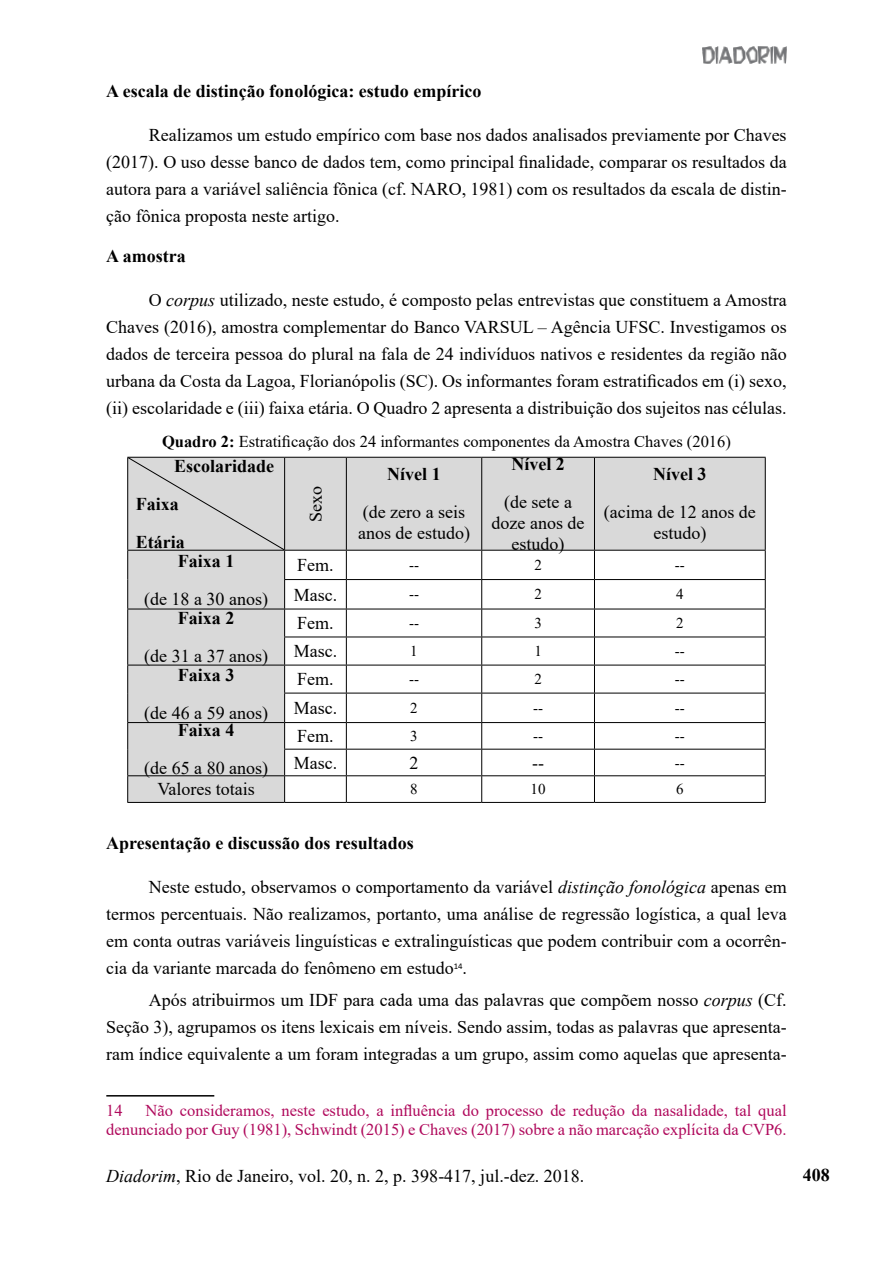
<style>
.page{position:relative;width:893px;height:1263px;background:#fff}
.page>*{position:absolute;margin:0;border:0;box-sizing:border-box;transform-origin:0 0}
.t1{font:18px/27px "Times New Roman";color:#000;text-align:justify}
.t2{font:700 18px/38px "Times New Roman";color:#000}
.t3{font:16.5px/19.8px "Times New Roman";color:#b0095c;text-align:right}
.t4{font:16.5px "Times New Roman";color:#000}
.t5{font:15px "Times New Roman";color:#000}
.s1{font-style:italic}
.s2{font-weight:700}
</style>
<div class="page">
<img style="left:702px;top:46px;width:85px;height:18px">
<svg style="left:285px;top:458px;width:480px;height:344px"></svg>
<hr style="left:127px;top:457px;width:158px;height:1px;background:#000">
<hr style="left:285px;top:457px;width:61px;height:1px;background:#000">
<hr style="left:346px;top:457px;width:136px;height:1px;background:#000">
<hr style="left:346px;top:458px;width:1px;height:92px;background:#000">
<hr style="left:482px;top:457px;width:112px;height:1px;background:#000">
<hr style="left:481px;top:458px;width:1px;height:92px;background:#000">
<hr style="left:594px;top:457px;width:172px;height:1px;background:#000">
<hr style="left:594px;top:458px;width:1px;height:92px;background:#000">
<hr style="left:765px;top:458px;width:1px;height:92px;background:#000">
<hr style="left:285px;top:550px;width:61px;height:1px;background:#000">
<hr style="left:346px;top:550px;width:136px;height:1px;background:#000">
<hr style="left:482px;top:550px;width:112px;height:1px;background:#000">
<hr style="left:594px;top:550px;width:172px;height:1px;background:#000">
<hr style="left:284px;top:579px;width:62px;height:1px;background:#000">
<hr style="left:346px;top:579px;width:136px;height:1px;background:#000">
<hr style="left:482px;top:579px;width:112px;height:1px;background:#000">
<hr style="left:594px;top:579px;width:172px;height:1px;background:#000">
<hr style="left:285px;top:609px;width:61px;height:1px;background:#000">
<hr style="left:346px;top:609px;width:136px;height:1px;background:#000">
<hr style="left:482px;top:609px;width:112px;height:1px;background:#000">
<hr style="left:594px;top:609px;width:172px;height:1px;background:#000">
<hr style="left:284px;top:637px;width:62px;height:1px;background:#000">
<hr style="left:346px;top:637px;width:136px;height:1px;background:#000">
<hr style="left:482px;top:637px;width:112px;height:1px;background:#000">
<hr style="left:594px;top:637px;width:172px;height:1px;background:#000">
<hr style="left:285px;top:665px;width:61px;height:1px;background:#000">
<hr style="left:346px;top:665px;width:136px;height:1px;background:#000">
<hr style="left:482px;top:665px;width:112px;height:1px;background:#000">
<hr style="left:594px;top:665px;width:172px;height:1px;background:#000">
<hr style="left:284px;top:693px;width:62px;height:1px;background:#000">
<hr style="left:346px;top:693px;width:136px;height:1px;background:#000">
<hr style="left:482px;top:693px;width:112px;height:1px;background:#000">
<hr style="left:594px;top:693px;width:172px;height:1px;background:#000">
<hr style="left:285px;top:722px;width:61px;height:1px;background:#000">
<hr style="left:346px;top:722px;width:136px;height:1px;background:#000">
<hr style="left:482px;top:722px;width:112px;height:1px;background:#000">
<hr style="left:594px;top:722px;width:172px;height:1px;background:#000">
<hr style="left:284px;top:749px;width:62px;height:1px;background:#000">
<hr style="left:346px;top:749px;width:136px;height:1px;background:#000">
<hr style="left:482px;top:749px;width:112px;height:1px;background:#000">
<hr style="left:594px;top:749px;width:172px;height:1px;background:#000">
<hr style="left:285px;top:775px;width:61px;height:1px;background:#000">
<hr style="left:346px;top:775px;width:136px;height:1px;background:#000">
<svg style="left:346px;top:551px;width:1px;height:251px"></svg>
<hr style="left:482px;top:775px;width:112px;height:1px;background:#000">
<svg style="left:481px;top:551px;width:1px;height:251px"></svg>
<hr style="left:594px;top:775px;width:172px;height:1px;background:#000">
<svg style="left:594px;top:551px;width:1px;height:251px"></svg>
<svg style="left:765px;top:551px;width:1px;height:251px"></svg>
<hr style="left:127px;top:802px;width:158px;height:1px;background:#000">
<hr style="left:285px;top:802px;width:61px;height:1px;background:#000">
<hr style="left:346px;top:802px;width:136px;height:1px;background:#000">
<hr style="left:482px;top:802px;width:112px;height:1px;background:#000">
<hr style="left:594px;top:802px;width:172px;height:1px;background:#000">
<div style="left:127px;top:458px;width:158px;height:344px;background:#d9d9d9"></div>
<hr style="left:106px;top:1095px;width:108px;height:1px;background:#000">
<p class="t2" style="left:106px;top:72px;width:376px">A escala de distinção fonológica: estudo empírico</p>
<p class="t1" style="left:106px;top:121px;width:682px;text-indent:43px">Realizamos um estudo empírico com base nos dados analisados previamente por Chaves (2017). O uso desse banco de dados tem, como principal finalidade, comparar os resultados da autora para a variável saliência fônica (cf. NARO, 1981) com os resultados da escala de distin&shy;ção fônica proposta neste artigo.</p>
<p class="t2" style="left:106px;top:236px;width:81px">A amostra</p>
<p class="t1" style="left:106px;top:286px;width:682px;text-indent:43px">O <span class="s1">corpus</span> utilizado, neste estudo, é composto pelas entrevistas que constituem a Amostra Chaves (2016), amostra complementar do Banco VARSUL – Agência UFSC. Investigamos os dados de terceira pessoa do plural na fala de 24 indivíduos nativos e residentes da região não urbana da Costa da Lagoa, Florianópolis (SC). Os informantes foram estratificados em (i) sexo, (ii) escolaridade e (iii) faixa etária. O Quadro 2 apresenta a distribuição dos sujeitos nas células.</p>
<p class="t4" style="left:162px;top:429px;width:570px"><span class="s2">Quadro 2:</span> Estratificação dos 24 informantes componentes da Amostra Chaves (2016)</p>
<p class="t2" style="left:136px;top:446px;width:140px;text-indent:38px">Escolaridade<br>Faixa<br>Etária</p>
<p class="t2" style="left:511px;top:444px;width:55px">Nível 2</p>
<p class="t1" style="left:492px;top:491px;width:94px;line-height:21px;text-align:center">(de sete a doze anos de estudo)</p>
<p class="t2" style="left:387px;top:455px;width:55px">Nível 1</p>
<p class="t1" style="left:358px;top:501px;width:113px;line-height:21px">(de zero a seis anos de estudo)</p>
<p class="t2" style="left:653px;top:455px;width:55px">Nível 3</p>
<p class="t1" style="left:604px;top:501px;width:153px;line-height:21px;text-align:center">(acima de 12 anos de estudo)</p>
<p class="t1" style="left:302px;top:522px;width:38px;rotate:-90deg">Sexo</p>
<p class="t2" style="left:178px;top:541px;width:58px">Faixa 1</p>
<p class="t1" style="left:144px;top:585px;width:125px">(de 18 a 30 anos)</p>
<p class="t1" style="left:297px;top:551px;width:38px">Fem.</p>
<p class="t5" style="left:409px;top:554px;width:11px">--</p>
<p class="t5" style="left:534px;top:554px;width:9px">2</p>
<p class="t5" style="left:675px;top:554px;width:11px">--</p>
<p class="t1" style="left:294px;top:580px;width:45px">Masc.</p>
<p class="t5" style="left:409px;top:584px;width:11px">--</p>
<p class="t5" style="left:534px;top:584px;width:9px">2</p>
<p class="t5" style="left:676px;top:584px;width:9px">4</p>
<p class="t2" style="left:178px;top:599px;width:58px">Faixa 2</p>
<p class="t1" style="left:144px;top:642px;width:125px">(de 31 a 37 anos)</p>
<p class="t2" style="left:178px;top:655px;width:58px">Faixa 3</p>
<p class="t1" style="left:144px;top:699px;width:125px">(de 46 a 59 anos)</p>
<p class="t2" style="left:178px;top:711px;width:58px">Faixa 4</p>
<p class="t1" style="left:144px;top:754px;width:125px">(de 65 a 80 anos)</p>
<p class="t1" style="left:297px;top:609px;width:38px">Fem.</p>
<p class="t5" style="left:409px;top:613px;width:11px">--</p>
<p class="t5" style="left:534px;top:613px;width:9px">3</p>
<p class="t5" style="left:676px;top:613px;width:9px">2</p>
<p class="t1" style="left:294px;top:637px;width:45px">Masc.</p>
<p class="t5" style="left:410px;top:641px;width:9px">1</p>
<p class="t5" style="left:534px;top:641px;width:9px">1</p>
<p class="t5" style="left:675px;top:641px;width:11px">--</p>
<p class="t1" style="left:297px;top:665px;width:38px">Fem.</p>
<p class="t5" style="left:409px;top:669px;width:11px">--</p>
<p class="t5" style="left:534px;top:669px;width:9px">2</p>
<p class="t5" style="left:675px;top:669px;width:11px">--</p>
<p class="t1" style="left:294px;top:694px;width:45px">Masc.</p>
<p class="t5" style="left:410px;top:697px;width:9px">2</p>
<p class="t5" style="left:533px;top:697px;width:11px">--</p>
<p class="t5" style="left:675px;top:697px;width:11px">--</p>
<p class="t1" style="left:297px;top:722px;width:38px">Fem.</p>
<p class="t5" style="left:410px;top:725px;width:9px">3</p>
<p class="t5" style="left:533px;top:725px;width:11px">--</p>
<p class="t5" style="left:675px;top:725px;width:11px">--</p>
<p class="t1" style="left:294px;top:749px;width:45px">Masc.</p>
<p class="t1" style="left:410px;top:749px;width:10px">2</p>
<p class="t1" style="left:532px;top:749px;width:13px">--</p>
<p class="t5" style="left:675px;top:752px;width:11px">--</p>
<p class="t1" style="left:157px;top:775px;width:99px">Valores totais</p>
<p class="t5" style="left:410px;top:779px;width:9px">8</p>
<p class="t5" style="left:531px;top:779px;width:16px">10</p>
<p class="t5" style="left:676px;top:779px;width:9px">6</p>
<p class="t2" style="left:106px;top:824px;width:309px">Apresentação e discussão dos resultados</p>
<p class="t1" style="left:106px;top:873px;width:682px;text-indent:43px">Neste estudo, observamos o comportamento da variável <span class="s1">distinção fonológica</span> apenas em termos percentuais. Não realizamos, portanto, uma análise de regressão logística, a qual leva em conta outras variáveis linguísticas e extralinguísticas que podem contribuir com a ocorrên&shy;cia da variante marcada do fenômeno em estudo<sup>14</sup>.</p>
<p class="t1" style="left:106px;top:986px;width:682px;text-indent:43px">Após atribuirmos um IDF para cada uma das palavras que compõem nosso <span class="s1">corpus</span> (Cf.<br>Seção 3), agrupamos os itens lexicais em níveis. Sendo assim, todas as palavras que apresenta&shy;ram índice equivalente a um foram integradas a um grupo, assim como aquelas que apresenta-</p>
<p class="t3" style="left:106px;top:1100px;width:682px">Não consideramos, neste estudo, a influência do processo de redução da nasalidade, tal qual denunciado por Guy (1981), Schwindt (2015) e Chaves (2017) sobre a não marcação explícita da CVP6.</p>
<p class="t3" style="left:106px;top:1100px;width:18px">14</p>
<p class="t1" style="left:106px;top:1162px;width:479px"><span class="s1">Diadorim</span>, Rio de Janeiro, vol. 20, n. 2, p. 398-417, jul.-dez. 2018.</p>
<p class="t2" style="left:803px;top:1155px;width:28px">408</p>
</div>
